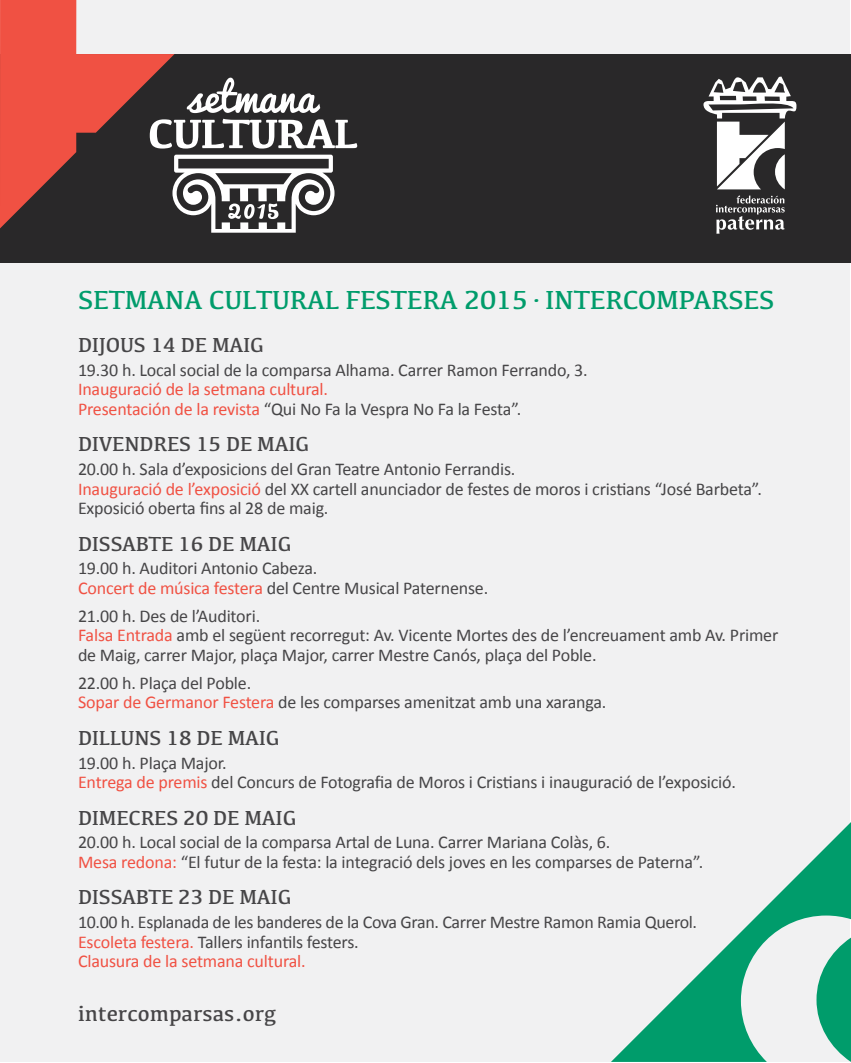
<style>
.page{position:relative;width:851px;height:1063px;background:#fff}
.page>*{position:absolute;margin:0;border:0;box-sizing:border-box;transform-origin:0 0}
.t1{font:27px "Kefa";letter-spacing:-.01em;color:#009c6b}
.t2{font:22.5px "Kefa";color:#464547}
.t3{font:21px "Kefa";letter-spacing:-.01em;color:#464547}
.t4{font:18px/19.5px "Calibri";letter-spacing:-.01em;color:#464547}
.t5{font:18px/19.5px "Calibri";letter-spacing:-.01em;color:#f05143}
.s1{color:#464547}
.s2{color:#f05143}
</style>
<div class="page">
<div style="left:1px;top:1px;width:849px;height:1061px;background:#f1f1f2"></div>
<svg style="left:611px;top:823px;width:239px;height:239px"></svg>
<div style="left:0;top:54px;width:850px;height:208px;background:#292829"></div>
<svg style="left:703px;top:77px;width:93px;height:112px"></svg>
<svg style="left:716px;top:196px;width:68px;height:38px"></svg>
<svg style="left:174px;top:119px;width:183px;height:30px"></svg>
<svg style="left:187px;top:78px;width:133px;height:35px"></svg>
<svg style="left:174px;top:155px;width:160px;height:78px"></svg>
<svg style="left:0;top:0;width:174px;height:228px;fill:#f05143"></svg>
<h1 class="t1" style="left:78px;top:283px;width:698px">SETMANA CULTURAL FESTERA 2015 · INTERCOMPARSES</h1>
<p class="t3" style="left:78px;top:332px;width:187px">DIJOUS 14 DE MAIG</p>
<p class="t4" style="left:78px;top:359px;width:511px">19.30 h. Local social de la comparsa Alhama. Carrer Ramon Ferrando, 3.</p>
<p class="t5" style="left:78px;top:379px;width:445px">Inauguració de la setmana cultural.<br>Presentación de la revista <span class="s1">“Qui No Fa la Vespra No Fa la Festa”.</span></p>
<p class="t3" style="left:78px;top:431px;width:232px">DIVENDRES 15 DE MAIG</p>
<p class="t4" style="left:78px;top:459px;width:685px">20.00 h. Sala d’exposicions del Gran Teatre Antonio Ferrandis.<br><span class="s2">Inauguració de l’exposició</span> del XX cartell anunciador de festes de moros i cristians “José Barbeta”.<br>Exposició oberta fins al 28 de maig.</p>
<p class="t3" style="left:78px;top:531px;width:214px">DISSABTE 16 DE MAIG</p>
<p class="t4" style="left:78px;top:558px;width:411px">19.00 h. Auditori Antonio Cabeza.<br><span class="s2">Concert de música festera</span> del Centre Musical Paternense.</p>
<p class="t4" style="left:78px;top:605px;width:701px">21.00 h. Des de l’Auditori.<br><span class="s2">Falsa Entrada</span> amb el següent recorregut: Av. Vicente Mortes des de l’encreuament amb Av. Primer de Maig, carrer Major, plaça Major, carrer Mestre Canós, plaça del Poble.</p>
<p class="t4" style="left:78px;top:672px;width:529px">22.00 h. Plaça del Poble.<br><span class="s2">Sopar de Germanor Festera</span> de les comparses amenitzat amb una xaranga.</p>
<p class="t3" style="left:78px;top:725px;width:203px">DILLUNS 18 DE MAIG</p>
<p class="t4" style="left:78px;top:752px;width:659px">19.00 h. Plaça Major.<br><span class="s2">Entrega de premis</span> del Concurs de Fotografia de Moros i Cristians i inauguració de l’exposició.</p>
<p class="t3" style="left:78px;top:805px;width:219px">DIMECRES 20 DE MAIG</p>
<p class="t4" style="left:78px;top:832px;width:626px">20.00 h. Local social de la comparsa Artal de Luna. Carrer Mariana Colàs, 6.<br><span class="s2">Mesa redona:</span> “El futur de la festa: la integració dels joves en les comparses de Paterna”.</p>
<p class="t3" style="left:78px;top:884px;width:214px">DISSABTE 23 DE MAIG</p>
<p class="t4" style="left:78px;top:912px;width:620px">10.00 h. Esplanada de les banderes de la Cova Gran. Carrer Mestre Ramon Ramia Querol.<br><span class="s2">Escoleta festera.</span> Tallers infantils festers.<br><span class="s2">Clausura de la setmana cultural.</span></p>
<p class="t2" style="left:78px;top:999px;width:200px">intercomparsas.org</p>
</div>
